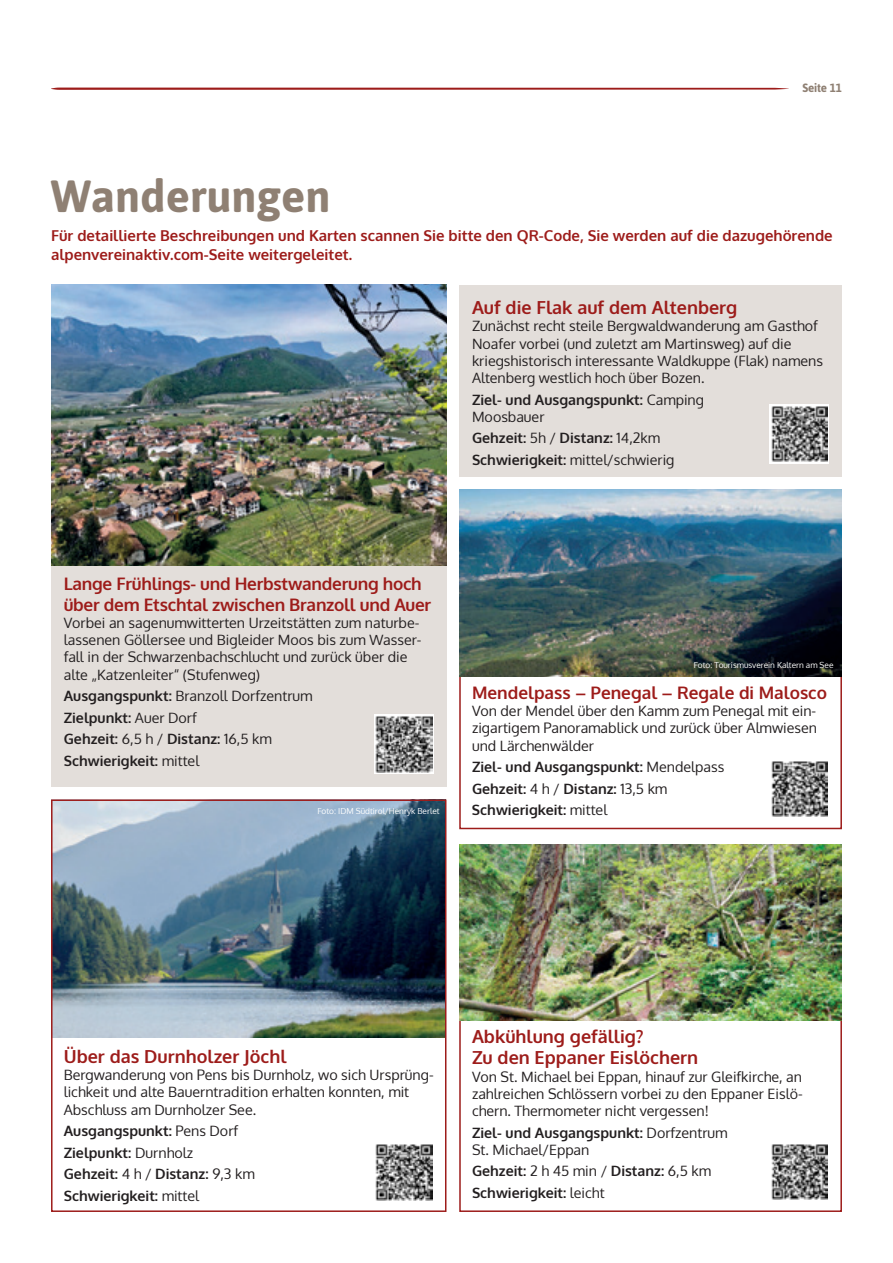
<style>
.page{position:relative;width:893px;height:1263px;background:#fff}
.page>*{position:absolute;margin:0;border:0;box-sizing:border-box;transform-origin:0 0}
.t1{font:700 45px "Asap";color:#8f8073}
.t2{font:700 18px/21px "Oxygen";color:#9d1c1a}
.t3{font:700 17.25px/21px "Oxygen";letter-spacing:-.015em;color:#9d1c1a}
.t4{font:700 15px/19.5px "Oxygen";color:#9d1c1a}
.t5{font:14.25px/17.2px "Oxygen";color:#231f20}
.t6{font:700 14.25px/21.5px "Oxygen";color:#231f20}
.t7{font:700 12px "Asap";letter-spacing:-.015em;color:#8f8073}
.t8{font:8.25px "Oxygen";color:#fff}
.s1{font-weight:400}
.s2{font-weight:700}
</style>
<div class="page">
<img style="left:54px;top:802px;width:389px;height:235px">
<div style="left:51px;top:799px;width:395px;height:413px;border:2px solid #9d1c1a"></div>
<svg style="left:51px;top:88px;width:738px;height:2px"></svg>
<div style="left:51px;top:566px;width:395px;height:221px;background:#e3deda"></div>
<div style="left:459px;top:991px;width:383px;height:221px;border:2px solid #9d1c1a"></div>
<img style="left:51px;top:285px;width:395px;height:281px">
<img style="left:459px;top:844px;width:383px;height:176px">
<div style="left:374px;top:714px;width:60px;height:60px;background:#fff"></div>
<img style="left:375px;top:716px;width:58px;height:57px">
<svg style="left:375px;top:1144px;width:58px;height:57px"></svg>
<img style="left:376px;top:1144px;width:56px;height:56px">
<svg style="left:772px;top:1144px;width:56px;height:56px"></svg>
<img style="left:771px;top:1144px;width:56px;height:55px">
<div style="left:459px;top:285px;width:383px;height:191px;background:#e3deda"></div>
<svg style="left:770px;top:404px;width:59px;height:59px"></svg>
<img style="left:771px;top:406px;width:56px;height:56px">
<div style="left:459px;top:659px;width:383px;height:170px;border:2px solid #9d1c1a"></div>
<img style="left:459px;top:489px;width:383px;height:187px">
<div style="left:770px;top:759px;width:59px;height:60px;background:linear-gradient(to right,#fff,#fff)"></div>
<img style="left:771px;top:761px;width:56px;height:56px">
<p class="t7" style="left:802px;top:80px;width:41px">Seite 11</p>
<h1 class="t1" style="left:51px;top:170px;width:281px">Wanderungen</h1>
<p class="t4" style="left:51px;top:226px;width:783px">Für detaillierte Beschreibungen und Karten scannen Sie bitte den QR-Code, Sie werden auf die dazugehörende alpenvereinaktiv.com-Seite weitergeleitet.</p>
<p class="t2" style="left:472px;top:297px;width:267px">Auf die Flak auf dem Altenberg</p>
<p class="t5" style="left:472px;top:318px;width:353px">Zunächst recht steile Bergwaldwanderung am Gasthof Noafer vorbei (und zuletzt am Martinsweg) auf die kriegshistorisch interessante Waldkuppe (Flak) namens Altenberg westlich hoch über Bozen.</p>
<p class="t6" style="left:472px;top:391px;width:234px;line-height:17.2px">Ziel- und Ausgangspunkt: <span class="s1">Camping<br>Moosbauer</span></p>
<p class="t6" style="left:472px;top:428px;width:204px">Gehzeit: <span class="s1">5h /</span> Distanz: <span class="s1">14,2km<br></span>Schwierigkeit: <span class="s1">mittel/schwierig</span></p>
<p class="t3" style="left:64px;top:573px;width:369px">Lange Frühlings- und Herbstwanderung hoch über dem Etschtal zwischen Branzoll und Auer</p>
<p class="t5" style="left:64px;top:614px;width:359px">Vorbei an sagenumwitterten Urzeitstätten zum naturbe&shy;lassenen Göllersee und Bigleider Moos bis zum Wasser&shy;fall in der Schwarzenbachschlucht und zurück über die alte „Katzenleiter“ (Stufenweg)</p>
<p class="t6" style="left:64px;top:686px;width:250px">Ausgangspunkt: <span class="s1">Branzoll Dorfzentrum<br></span>Zielpunkt: <span class="s1">Auer Dorf<br></span>Gehzeit: <span class="s1">6,5 h /</span> Distanz: <span class="s1">16,5 km<br></span>Schwierigkeit: <span class="s1">mittel</span></p>
<p class="t8" style="left:317px;top:806px;width:124px">Foto: IDM Südtirol/Henryk Berlet</p>
<p class="t8" style="left:694px;top:659px;width:141px">Foto: Tourismusverein Kaltern am See</p>
<p class="t3" style="left:472px;top:683px;width:356px">Mendelpass – Penegal – Regale di Malosco</p>
<p class="t5" style="left:472px;top:702px;width:346px;text-align:justify">Von der Mendel über den Kamm zum Penegal mit ein&shy;zigartigem Panoramablick und zurück über Almwiesen und Lärchenwälder</p>
<p class="t6" style="left:472px;top:757px;width:254px">Ziel- und Ausgangspunkt: <span class="s1">Mendelpass<br></span>Gehzeit: <span class="s1">4 h /</span> Distanz: <span class="s1">13,5 km<br></span>Schwierigkeit: <span class="s1">mittel</span></p>
<p class="t2" style="left:64px;top:1046px;width:224px">Über das Durnholzer Jöchl</p>
<p class="t5" style="left:64px;top:1066px;width:371px">Bergwanderung von Pens bis Durnholz, wo sich Ursprüng&shy;lichkeit und alte Bauerntradition erhalten konnten, mit<br>Abschluss am Durnholzer See.</p>
<p class="t6" style="left:64px;top:1121px;width:193px">Ausgangspunkt: <span class="s1">Pens Dorf<br></span>Zielpunkt: <span class="s1">Durnholz<br></span>Gehzeit: <span class="s1">4 h /</span> Distanz: <span class="s1">9,3 km<br></span>Schwierigkeit: <span class="s1">mittel</span></p>
<p class="t2" style="left:472px;top:1027px;width:228px">Abkühlung gefällig?<br>Zu den Eppaner Eislöchern</p>
<p class="t5" style="left:472px;top:1068px;width:332px;text-align:justify">Von St. Michael bei Eppan, hinauf zur Gleifkirche, an zahlreichen Schlössern vorbei zu den Eppaner Eislö&shy;chern. Thermometer nicht vergessen!</p>
<p class="t5" style="left:472px;top:1124px;width:257px"><span class="s2">Ziel- und Ausgangspunkt:</span> Dorfzentrum<br>St. Michael/Eppan</p>
<p class="t6" style="left:472px;top:1161px;width:241px">Gehzeit: <span class="s1">2 h 45 min /</span> Distanz: <span class="s1">6,5 km<br></span>Schwierigkeit: <span class="s1">leicht</span></p>
</div>
